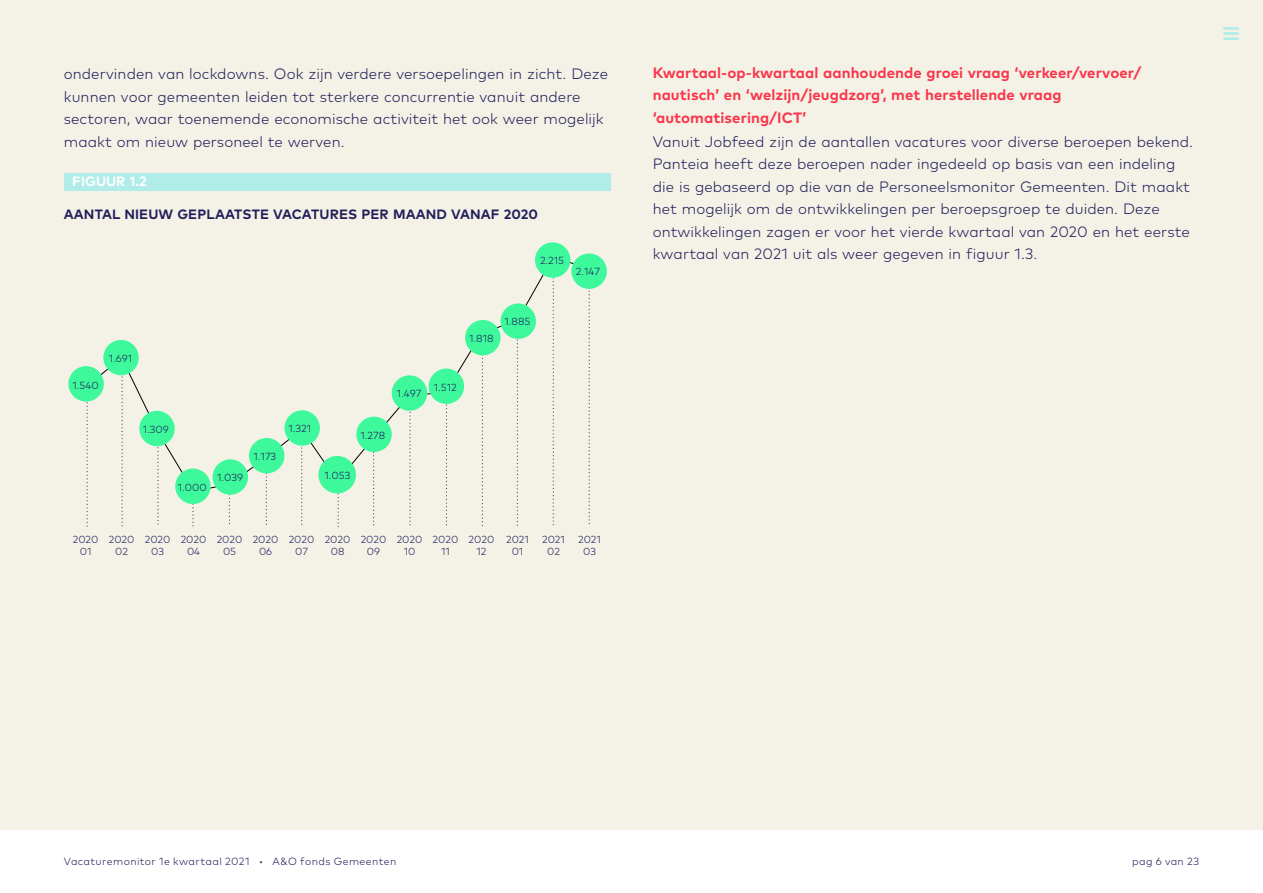
<style>
.page{position:relative;width:1263px;height:893px;background:#fff}
.page>*{position:absolute;margin:0;border:0;box-sizing:border-box;transform-origin:0 0}
.brood{font:300 15px/22.5px "Mark Pro";letter-spacing:.005em;color:#211e5b}
.tussenkop_2{font:700 15px/22.5px "Mark Pro";letter-spacing:.005em;color:#f9364c}
.titel_figuur{font:700 13.5px "Mark Pro";letter-spacing:.01em;color:#211e5b}
.tussenkop_figuur{font:700 13.5px "Mark Pro";letter-spacing:.005em;color:#fff}
.t1{font:300 10.5px "Mark Pro";letter-spacing:.04em;color:#211e5b}
.t2{font:300 10.35px/12.3px "Mark Pro";color:#211f5c;text-align:center}
.t3{font:300 10.35px "Mark Pro";color:#201e5b}
</style>
<div class="page">
<div style="left:0;top:0;width:1263px;height:829px;background:#f4f2e6"></div>
<div style="left:64px;top:173px;width:546px;height:17px;background:#b1ede8"></div>
<div style="left:68px;top:366px;width:36px;height:36px;background:#3ef99c;border-radius:50%"></div>
<div style="left:535px;top:242px;width:35px;height:36px;background:#3ef99c;border-radius:50%"></div>
<svg style="left:85px;top:256px;width:505px;height:271px"></svg>
<div style="left:571px;top:253px;width:36px;height:36px;background:#3ef99c;border-radius:50%"></div>
<p class="brood" style="left:64px;top:61px;width:546px">ondervinden van lockdowns. Ook zijn verdere versoepelingen in zicht. Deze kunnen voor gemeenten leiden tot sterkere concurrentie vanuit andere sectoren, waar toenemende economische activiteit het ook weer mogelijk maakt om nieuw personeel te werven.</p>
<p class="tussenkop_figuur" style="left:72px;top:171px;width:76px">FIGUUR 1.2</p>
<p class="titel_figuur" style="left:64px;top:204px;width:476px">AANTAL NIEUW GEPLAATSTE VACATURES PER MAAND VANAF 2020</p>
<p class="t3" style="left:540px;top:253px;width:26px">2.215</p>
<p class="t3" style="left:576px;top:264px;width:26px">2.147</p>
<p class="t3" style="left:72px;top:377px;width:28px">1.540</p>
<p class="t3" style="left:109px;top:350px;width:25px">1.691</p>
<p class="t3" style="left:143px;top:421px;width:27px">1.309</p>
<p class="t3" style="left:178px;top:479px;width:30px">1.000</p>
<p class="t3" style="left:217px;top:469px;width:27px">1.039</p>
<p class="t3" style="left:254px;top:449px;width:24px">1.173</p>
<p class="t3" style="left:288px;top:421px;width:24px">1.321</p>
<p class="t3" style="left:469px;top:331px;width:26px">1.818</p>
<p class="t3" style="left:505px;top:314px;width:27px">1.885</p>
<p class="t3" style="left:397px;top:385px;width:26px">1.497</p>
<p class="t3" style="left:434px;top:380px;width:24px">1.512</p>
<p class="t3" style="left:360px;top:428px;width:26px">1.278</p>
<p class="t3" style="left:324px;top:467px;width:27px">1.053</p>
<p class="t2" style="left:73px;top:532px;width:27px">2020<br>01</p>
<p class="t2" style="left:109px;top:532px;width:27px">2020<br>02</p>
<p class="t2" style="left:145px;top:532px;width:27px">2020<br>03</p>
<p class="t2" style="left:181px;top:532px;width:27px">2020<br>04</p>
<p class="t2" style="left:217px;top:532px;width:27px">2020<br>05</p>
<p class="t2" style="left:253px;top:532px;width:27px">2020<br>06</p>
<p class="t2" style="left:289px;top:532px;width:27px">2020<br>07</p>
<p class="t2" style="left:325px;top:532px;width:27px">2020<br>08</p>
<p class="t2" style="left:361px;top:532px;width:27px">2020<br>09</p>
<p class="t2" style="left:397px;top:532px;width:27px">2020<br>10</p>
<p class="t2" style="left:433px;top:532px;width:27px">2020<br>11</p>
<p class="t2" style="left:469px;top:532px;width:27px">2020<br>12</p>
<p class="t2" style="left:506px;top:532px;width:24px">2021<br>01</p>
<p class="t2" style="left:542px;top:532px;width:24px">2021<br>02</p>
<p class="t2" style="left:578px;top:532px;width:24px">2021<br>03</p>
<p class="tussenkop_2" style="left:653px;top:60px;width:490px">Kwartaal-op-kwartaal aanhoudende groei vraag ‘verkeer/vervoer/ nautisch’ en ‘welzijn/jeugdzorg’, met herstellende vraag ‘automatisering/ICT’</p>
<p class="brood" style="left:653px;top:129px;width:542px">Vanuit Jobfeed zijn de aantallen vacatures voor diverse beroepen bekend.<br>Panteia heeft deze beroepen nader ingedeeld op basis van een indeling die is gebaseerd op die van de Personeelsmonitor Gemeenten. Dit maakt het mogelijk om de ontwikkelingen per beroepsgroep te duiden. Deze ontwikkelingen zagen er voor het vierde kwartaal van 2020 en het eerste kwartaal van 2021 uit als weer gegeven in figuur 1.3.</p>
<p class="t1" style="left:64px;top:854px;width:334px">Vacaturemonitor 1e kwartaal 2021 • A&amp;O fonds Gemeenten</p>
<p class="t1" style="left:1132px;top:854px;width:69px">pag 6 van 23</p>
</div>
